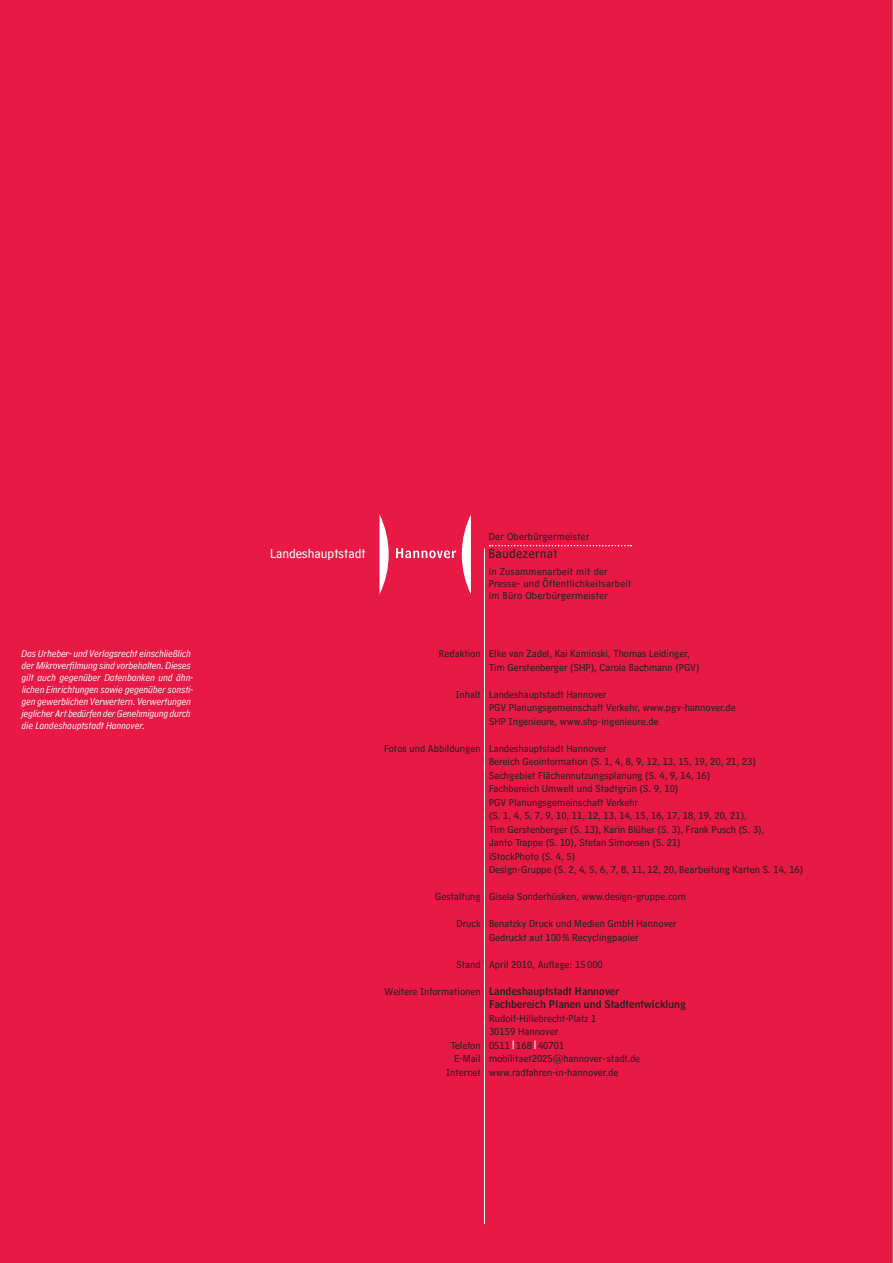
<style>
.page{position:relative;width:893px;height:1263px;background:#e91946}
.page>*{position:absolute;margin:0;border:0;box-sizing:border-box;transform-origin:0 0}
.t1{font:13.5px "HM Text";color:#fff}
.t2{font:13.5px "HM Text";letter-spacing:.02em;color:#231f20}
.t3{font:10.5px/13.5px "HM Text";color:#231f20}
.t4{font:italic 10.5px/12px "HM Comment";color:#fff}
.t5{font:10.5px/12px "HM Text";letter-spacing:.02em;color:#231f20}
.t6{font:10.5px/13.5px "HM Headline";color:#231f20}
</style>
<div class="page">
<svg style="left:462px;top:514px;width:9px;height:80px"></svg>
<svg style="left:379px;top:514px;width:10px;height:80px"></svg>
<svg style="left:396px;top:548px;width:60px;height:10px"></svg>
<svg style="left:490px;top:545px;width:141px;height:1px"></svg>
<hr style="left:484px;top:549px;width:1px;height:675px;background:#fff">
<hr style="left:892px;top:0;width:1px;height:1263px;background:#939598">
<p class="t4" style="left:21px;top:646px;width:173px">Das Urheber- und Verlagsrecht einschließlich der Mikroverfilmung sind vorbehalten. Dieses gilt auch gegenüber Datenbanken und ähn-- lichen Einrichtungen sowie gegenüber sonsti&shy;gen gewerblichen Verwertern. Verwertungen jeglicher Art bedürfen der Genehmigung durch die Landeshauptstadt Hannover.</p>
<p class="t1" style="left:270px;top:541px;width:97px">Landeshauptstadt</p>
<p class="t5" style="left:489px;top:529px;width:102px">Der Oberbürgermeister</p>
<p class="t2" style="left:489px;top:541px;width:71px">Baudezernat</p>
<p class="t5" style="left:489px;top:563px;width:144px">in Zusammenarbeit mit der<br>Presse- und Öffentlichkeitsarbeit im Büro Oberbürgermeister</p>
<p class="t3" style="left:439px;top:645px;width:43px">Redaktion</p>
<p class="t3" style="left:455px;top:685px;width:27px">Inhalt</p>
<p class="t3" style="left:384px;top:739px;width:98px">Fotos und Abbildungen</p>
<p class="t3" style="left:435px;top:888px;width:47px">Gestaltung</p>
<p class="t3" style="left:457px;top:915px;width:26px">Druck</p>
<p class="t3" style="left:456px;top:955px;width:26px">Stand</p>
<p class="t3" style="left:385px;top:982px;width:98px">Weitere Informationen</p>
<p class="t3" style="left:446px;top:1036px;width:36px;text-align:right">Telefon<br>E-Mail<br>Internet</p>
<p class="t3" style="left:489px;top:645px;width:212px">Elke van Zadel, Kai Kaminski, Thomas Leidinger,<br>Tim Gerstenberger (SHP), Carola Bachmann (PGV)</p>
<p class="t3" style="left:489px;top:685px;width:248px">Landeshauptstadt Hannover<br>PGV Planungsgemeinschaft Verkehr, www.pgv-hannover.de<br>SHP Ingenieure, www.shp-ingenieure.de</p>
<p class="t3" style="left:489px;top:739px;width:316px">Landeshauptstadt Hannover<br>Bereich Geoinformation (S. 1, 4, 8, 9, 12, 13, 15, 19, 20, 21, 23)<br>Sachgebiet Flächennutzungsplanung (S. 4, 9, 14, 16)<br>Fachbereich Umwelt und Stadtgrün (S. 9, 10)<br>PGV Planungsgemeinschaft Verkehr<br>(S. 1, 4, 5, 7, 9, 10, 11, 12, 13, 14, 15, 16, 17, 18, 19, 20, 21),<br>Tim Gerstenberger (S. 13), Karin Blüher (S. 3), Frank Pusch (S. 3),<br>Janto Trappe (S. 10), Stefan Simonsen (S. 21)<br>iStockPhoto (S. 4, 5)<br>Design-Gruppe (S. 2, 4, 5, 6, 7, 8, 11, 12, 20, Bearbeitung Karten S. 14, 16)</p>
<p class="t3" style="left:489px;top:888px;width:198px">Gisela Sonderhüsken, www.design-gruppe.com</p>
<p class="t3" style="left:489px;top:915px;width:189px">Benatzky Druck und Medien GmbH Hannover<br>Gedruckt auf 100% Recyclingpapier</p>
<p class="t3" style="left:489px;top:955px;width:115px">April 2010, Auflage: 15 000</p>
<p class="t6" style="left:489px;top:982px;width:198px">Landeshauptstadt Hannover<br>Fachbereich Planen und Stadtentwicklung</p>
<p class="t3" style="left:489px;top:1009px;width:153px">Rudolf-Hillebrecht-Platz 1<br>30159 Hannover<br>0511 168 40701 mobilitaet2025@hannover-stadt.de www.radfahren-in-hannover.de</p>
</div>
